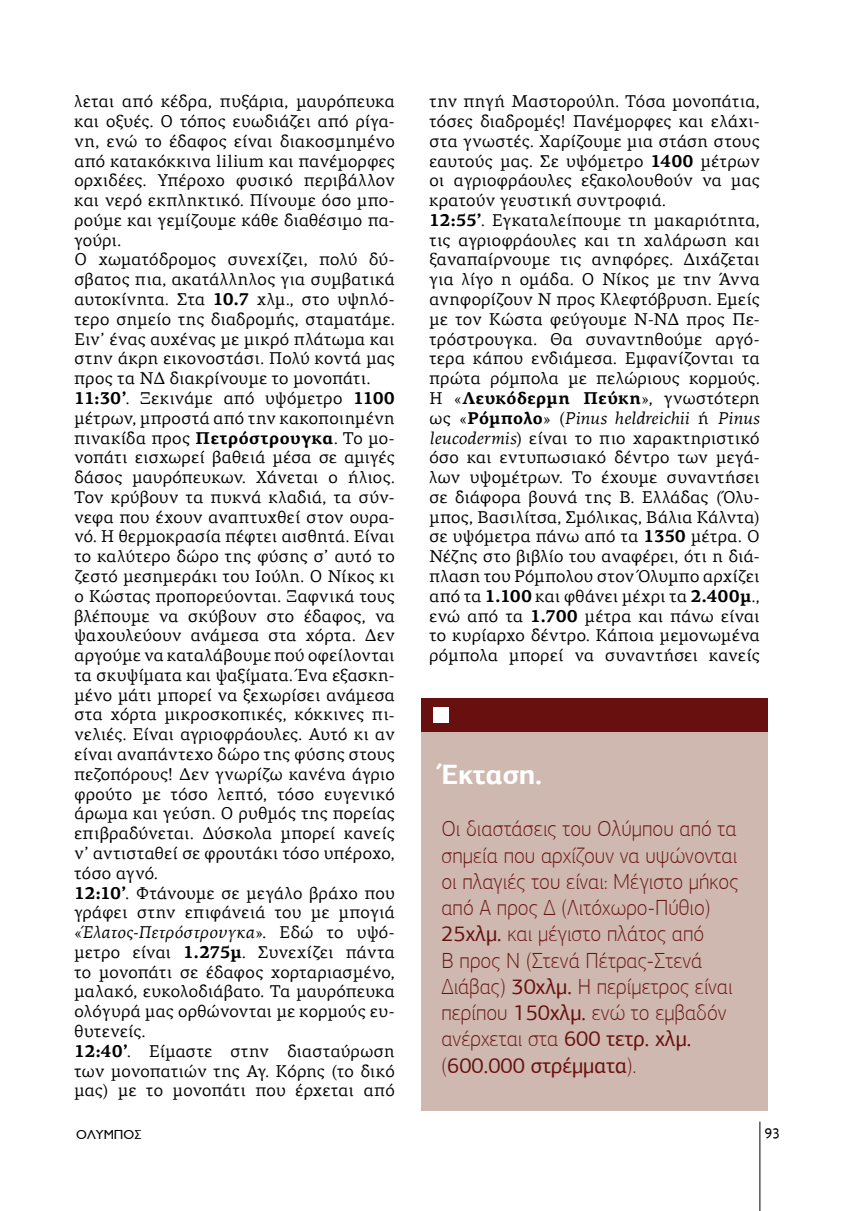
<style>
.page{position:relative;width:854px;height:1211px;background:#fff}
.page>*{position:absolute;margin:0;border:0;box-sizing:border-box;transform-origin:0 0}
.t1{font:700 28px "PF Agora Sans Pro";color:#fff}
.t2{font:100 21.88px/26.2px "PF Agora Sans Pro";color:#680f0f}
.t3{font:17.15px/19.8px "PF Agora Serif Pro";letter-spacing:.02em;color:#000}
.t4{font:300 16.62px "Triplex Greek";color:#000}
.t5{font:13.12px "CF Jeckyl";color:#000}
.s1{font-weight:700}
.s2{font-style:italic}
.s3{font-weight:400}
</style>
<div class="page">
<hr style="left:759px;top:1121px;width:1px;height:89px;background:#000">
<div style="left:421px;top:698px;width:346px;height:412px;background:#ceb8af"></div>
<div style="left:421px;top:698px;width:346px;height:34px;background:#680f0f"></div>
<div style="left:433px;top:707px;width:15px;height:15px;background:#fff"></div>
<p class="t3" style="left:74px;top:91px;width:321px">λεται από κέδρα, πυξάρια, μαυρόπευκα και οξυές. Ο τόπος ευωδιάζει από ρίγα&shy;νη, ενώ το έδαφος είναι διακοσμημένο από κατακόκκινα lilium και πανέμορφες ορχιδέες. Υπέροχο φυσικό περιβάλλον και νερό εκπληκτικό. Πίνουμε όσο μπο&shy;ρούμε και γεμίζουμε κάθε διαθέσιμο πα&shy;γούρι.<br>Ο χωματόδρομος συνεχίζει, πολύ δύ&shy;σβατος πια, ακατάλληλος για συμβατικά αυτοκίνητα. Στα <span class="s1">10.7</span> χλμ., στο υψηλό&shy;τερο σημείο της διαδρομής, σταματάμε.<br>Ειν’ ένας αυχένας με μικρό πλάτωμα και στην άκρη εικονοστάσι. Πολύ κοντά μας προς τα ΝΔ διακρίνουμε το μονοπάτι.<br><span class="s1">11:30’</span>. Ξεκινάμε από υψόμετρο <span class="s1">1100 </span>μέτρων, μπροστά από την κακοποιημένη πινακίδα προς <span class="s1">Πετρόστρουγκα</span>. Το μο&shy;νοπάτι εισχωρεί βαθειά μέσα σε αμιγές δάσος μαυρόπευκων. Χάνεται ο ήλιος.<br>Τον κρύβουν τα πυκνά κλαδιά, τα σύν&shy;νεφα που έχουν αναπτυχθεί στον ουρα&shy;νό. Η θερμοκρασία πέφτει αισθητά. Είναι το καλύτερο δώρο της φύσης σ’ αυτό το ζεστό μεσημεράκι του Ιούλη. Ο Νίκος κι ο Κώστας προπορεύονται. Ξαφνικά τους βλέπουμε να σκύβουν στο έδαφος, να ψαχουλεύουν ανάμεσα στα χόρτα. Δεν αργούμε να καταλάβουμε πού οφείλονται τα σκυψίματα και ψαξίματα. Ένα εξασκη&shy;μένο μάτι μπορεί να ξεχωρίσει ανάμεσα στα χόρτα μικροσκοπικές, κόκκινες πι&shy;νελιές. Είναι αγριοφράουλες. Αυτό κι αν είναι αναπάντεχο δώρο της φύσης στους πεζοπόρους! Δεν γνωρίζω κανένα άγριο φρούτο με τόσο λεπτό, τόσο ευγενικό άρωμα και γεύση. Ο ρυθμός της πορείας επιβραδύνεται. Δύσκολα μπορεί κανείς ν’ αντισταθεί σε φρουτάκι τόσο υπέροχο, τόσο αγνό.<br><span class="s1">12:10’</span>. Φτάνουμε σε μεγάλο βράχο που γράφει στην επιφάνειά του με μπογιά «<span class="s2">Έλατος-Πετρόστρουγκα</span>». Εδώ το υψό&shy;μετρο είναι <span class="s1">1.275μ</span>. Συνεχίζει πάντα το μονοπάτι σε έδαφος χορταριασμένο, μαλακό, ευκολοδιάβατο. Τα μαυρόπευκα ολόγυρά μας ορθώνονται με κορμούς ευ&shy;θυτενείς.<br><span class="s1">12:40’</span>. Είμαστε στην διασταύρωση των μονοπατιών της Αγ. Κόρης (το δικό μας) με το μονοπάτι που έρχεται από</p>
<p class="t3" style="left:429px;top:91px;width:331px">την πηγή Μαστορούλη. Τόσα μονοπάτια, τόσες διαδρομές! Πανέμορφες και ελάχι&shy;στα γνωστές. Χαρίζουμε μια στάση στους εαυτούς μας. Σε υψόμετρο <span class="s1">1400</span> μέτρων οι αγριοφράουλες εξακολουθούν να μας κρατούν γευστική συντροφιά.<br><span class="s1">12:55’</span>. Εγκαταλείπουμε τη μακαριότητα, τις αγριοφράουλες και τη χαλάρωση και ξαναπαίρνουμε τις ανηφόρες. Διχάζεται για λίγο η ομάδα. Ο Νίκος με την Άννα ανηφορίζουν Ν προς Κλεφτόβρυση. Εμείς με τον Κώστα φεύγουμε Ν-ΝΔ προς Πε&shy;τρόστρουγκα. Θα συναντηθούμε αργό&shy;τερα κάπου ενδιάμεσα. Εμφανίζονται τα πρώτα ρόμπολα με πελώριους κορμούς.<br>Η «<span class="s1">Λευκόδερμη Πεύκη</span>», γνωστότερη ως «<span class="s1">Ρόμπολο</span>» (<span class="s2">Pinus heldreichii</span> ή <span class="s2">Pinus leucodermis</span>) είναι το πιο χαρακτηριστικό όσο και εντυπωσιακό δέντρο των μεγά&shy;λων υψομέτρων. Το έχουμε συναντήσει σε διάφορα βουνά της Β. Ελλάδας (Όλυ&shy;μπος, Βασιλίτσα, Σμόλικας, Βάλια Κάλντα) σε υψόμετρα πάνω από τα <span class="s1">1350</span> μέτρα. Ο Νέζης στο βιβλίο του αναφέρει, ότι η διά&shy;πλαση του Ρόμπολου στον Όλυμπο αρχίζει από τα <span class="s1">1.100</span> και φθάνει μέχρι τα <span class="s1">2.400μ</span>., ενώ από τα <span class="s1">1.700</span> μέτρα και πάνω είναι το κυρίαρχο δέντρο. Κάποια μεμονωμένα ρόμπολα μπορεί να συναντήσει κανείς</p>
<h1 class="t1" style="left:441px;top:756px;width:102px">Έκταση.</h1>
<p class="t2" style="left:441px;top:815px;width:298px">Οι διαστάσεις του Ολύμπου από τα σημεία που αρχίζουν να υψώνονται οι πλαγιές του είναι: Μέγιστο μήκος από Α προς Δ (Λιτόχωρο-Πύθιο)<br><span class="s3">25χλμ.</span> και μέγιστο πλάτος από<br>Β προς Ν (Στενά Πέτρας-Στενά<br>Διάβας) <span class="s3">30χλμ.</span> Η περίμετρος είναι περίπου <span class="s3">150χλμ.</span> ενώ το εμβαδόν ανέρχεται στα <span class="s3">600 τετρ. χλμ. </span>(<span class="s3">600.000 στρέμματα</span>).</p>
<p class="t5" style="left:76px;top:1125px;width:67px">ΟΛΥΜΠΟΣ</p>
<p class="t4" style="left:764px;top:1123px;width:17px">93</p>
</div>
